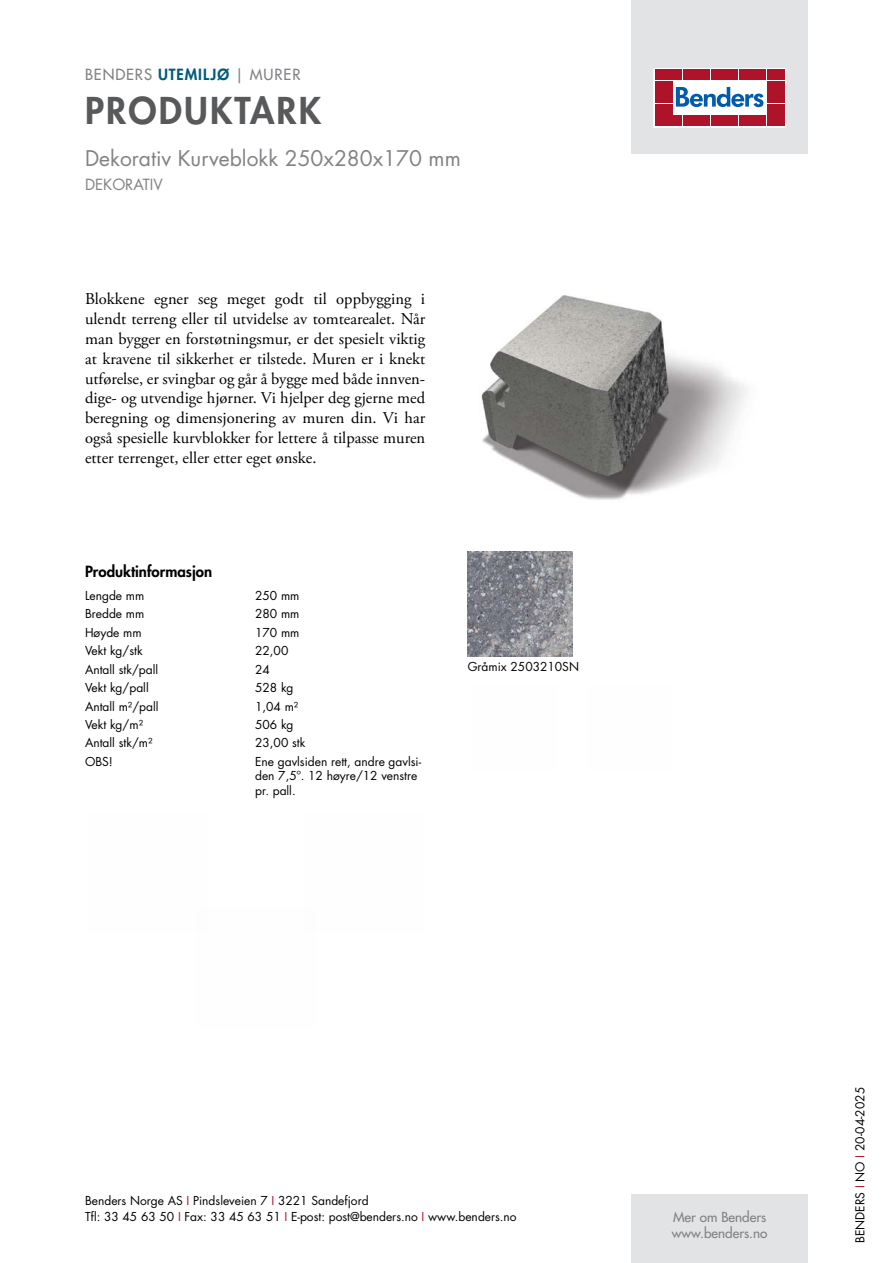
<style>
.page{position:relative;width:893px;height:1263px;background:#fff}
.page>*{position:absolute;margin:0;border:0;box-sizing:border-box;transform-origin:0 0}
.t1{font:800 36px "Futura Std";letter-spacing:.06em;color:#58595b}
.t2{font:21px "Futura Std";color:#808285}
.t3{font:16.5px/19.8px "Adobe Garamond Pro";color:#000;text-align:justify}
.t4{font:500 15px "Futura Std";letter-spacing:.06em;color:#808285}
.t5{font:800 15px "Futura Std";color:#000}
.t6{font:15px "Futura Std";color:#808285}
.t7{font:500 13.5px/16.2px "Futura Std";color:#808285}
.t8{font:12px/14.4px "Futura Std";color:#000}
.s1{font-weight:800;color:#005a7c}
.s2{color:#ae132a}
</style>
<div class="page">
<div style="left:631px;top:0;width:177px;height:153px;background:#e2e3e4"></div>
<div style="left:631px;top:1195px;width:177px;height:68px;background:#e2e3e4"></div>
<svg style="left:656px;top:70px;width:128px;height:55px;fill:#fff"></svg>
<div style="left:654px;top:68px;width:132px;height:59px;border:1px solid #fff"></div>
<div style="left:655px;top:70px;width:8px;height:10px;background:#ae132a"></div>
<div style="left:664px;top:70px;width:8px;height:10px;background:#ae132a"></div>
<div style="left:655px;top:81px;width:8px;height:10px;background:#ae132a"></div>
<div style="left:664px;top:81px;width:8px;height:10px;background:#ae132a"></div>
<div style="left:655px;top:93px;width:8px;height:10px;background:#ae132a"></div>
<div style="left:664px;top:93px;width:8px;height:10px;background:#ae132a"></div>
<div style="left:655px;top:104px;width:8px;height:11px;background:#ae132a"></div>
<div style="left:664px;top:104px;width:8px;height:11px;background:#ae132a"></div>
<div style="left:655px;top:116px;width:8px;height:10px;background:#ae132a"></div>
<div style="left:664px;top:116px;width:8px;height:10px;background:#ae132a"></div>
<div style="left:674px;top:70px;width:8px;height:10px;background:#ae132a"></div>
<div style="left:683px;top:70px;width:8px;height:10px;background:#ae132a"></div>
<div style="left:692px;top:70px;width:8px;height:10px;background:#ae132a"></div>
<div style="left:702px;top:70px;width:8px;height:10px;background:#ae132a"></div>
<div style="left:711px;top:70px;width:8px;height:10px;background:#ae132a"></div>
<div style="left:720px;top:70px;width:8px;height:10px;background:#ae132a"></div>
<div style="left:730px;top:70px;width:8px;height:10px;background:#ae132a"></div>
<div style="left:739px;top:70px;width:8px;height:10px;background:#ae132a"></div>
<div style="left:748px;top:70px;width:8px;height:10px;background:#ae132a"></div>
<div style="left:758px;top:70px;width:8px;height:10px;background:#ae132a"></div>
<div style="left:674px;top:116px;width:8px;height:10px;background:#ae132a"></div>
<div style="left:683px;top:116px;width:8px;height:10px;background:#ae132a"></div>
<div style="left:692px;top:116px;width:8px;height:10px;background:#ae132a"></div>
<div style="left:702px;top:116px;width:8px;height:10px;background:#ae132a"></div>
<div style="left:711px;top:116px;width:8px;height:10px;background:#ae132a"></div>
<div style="left:720px;top:116px;width:8px;height:10px;background:#ae132a"></div>
<div style="left:730px;top:116px;width:8px;height:10px;background:#ae132a"></div>
<div style="left:739px;top:116px;width:8px;height:10px;background:#ae132a"></div>
<div style="left:748px;top:116px;width:8px;height:10px;background:#ae132a"></div>
<div style="left:758px;top:116px;width:8px;height:10px;background:#ae132a"></div>
<div style="left:767px;top:70px;width:8px;height:10px;background:#ae132a"></div>
<div style="left:776px;top:70px;width:8px;height:10px;background:#ae132a"></div>
<div style="left:767px;top:81px;width:8px;height:10px;background:#ae132a"></div>
<div style="left:776px;top:81px;width:8px;height:10px;background:#ae132a"></div>
<div style="left:767px;top:93px;width:8px;height:10px;background:#ae132a"></div>
<div style="left:776px;top:93px;width:8px;height:10px;background:#ae132a"></div>
<div style="left:767px;top:104px;width:8px;height:11px;background:#ae132a"></div>
<div style="left:776px;top:104px;width:8px;height:11px;background:#ae132a"></div>
<div style="left:767px;top:116px;width:8px;height:10px;background:#ae132a"></div>
<div style="left:776px;top:116px;width:8px;height:10px;background:#ae132a"></div>
<svg style="left:676px;top:87px;width:87px;height:20px"></svg>
<img style="left:481px;top:295px;width:266px;height:205px">
<img style="left:468px;top:552px;width:105px;height:105px">
<p class="t4" style="left:85px;top:65px;width:217px">BENDERS <span class="s1">UTEMILJØ</span> | MURER</p>
<h1 class="t1" style="left:85px;top:87px;width:238px">PRODUKTARK</h1>
<p class="t2" style="left:85px;top:144px;width:377px">Dekorativ Kurveblokk 250x280x170 mm</p>
<p class="t6" style="left:85px;top:175px;width:79px">DEKORATIV</p>
<p class="t3" style="left:85px;top:290px;width:342px">Blokkene egner seg meget godt til oppbygging i ulendt terreng eller til utvidelse av tomtearealet. Når man bygger en forstøtningsmur, er det spesielt viktig at kravene til sikkerhet er tilstede. Muren er i knekt utførelse, er svingbar og går å bygge med både innven&shy;dige- og utvendige hjørner. Vi hjelper deg gjerne med beregning og dimensjonering av muren din. Vi har også spesielle kurvblokker for lettere å tilpasse muren etter terrenget, eller etter eget ønske.</p>
<p class="t5" style="left:85px;top:562px;width:129px">Produktinformasjon</p>
<p class="t8" style="left:85px;top:589px;width:61px">Lengde mm</p>
<p class="t8" style="left:255px;top:589px;width:46px">250 mm</p>
<p class="t8" style="left:85px;top:607px;width:61px">Bredde mm</p>
<p class="t8" style="left:255px;top:607px;width:46px">280 mm</p>
<p class="t8" style="left:85px;top:625px;width:58px">Høyde mm</p>
<p class="t8" style="left:255px;top:625px;width:46px">170 mm</p>
<p class="t8" style="left:85px;top:644px;width:59px">Vekt kg/stk</p>
<p class="t8" style="left:255px;top:644px;width:35px">22,00</p>
<p class="t8" style="left:85px;top:662px;width:75px">Antall stk/pall</p>
<p class="t8" style="left:255px;top:662px;width:16px">24</p>
<p class="t8" style="left:85px;top:681px;width:65px">Vekt kg/pall</p>
<p class="t8" style="left:255px;top:681px;width:40px">528 kg</p>
<p class="t8" style="left:85px;top:699px;width:75px">Antall m²/pall</p>
<p class="t8" style="left:255px;top:699px;width:45px">1,04 m²</p>
<p class="t8" style="left:85px;top:717px;width:60px">Vekt kg/m²</p>
<p class="t8" style="left:255px;top:717px;width:40px">506 kg</p>
<p class="t8" style="left:85px;top:736px;width:69px">Antall stk/m²</p>
<p class="t8" style="left:255px;top:736px;width:52px">23,00 stk</p>
<p class="t8" style="left:85px;top:754px;width:29px">OBS!</p>
<p class="t8" style="left:255px;top:754px;width:168px">Ene gavlsiden rett, andre gavlsi&shy;den 7,5º. 12 høyre/12 venstre pr. pall.</p>
<p class="t8" style="left:468px;top:660px;width:113px">Gråmix 2503210SN</p>
<p class="t8" style="left:85px;top:1192px;width:433px;line-height:16.5px">Benders Norge AS <span class="s2">I</span> Pindsleveien 7 <span class="s2">I</span> 3221 Sandefjord<br>Tfl: 33 45 63 50 <span class="s2">I</span> Fax: 33 45 63 51 <span class="s2">I</span> E-post: post@benders.no <span class="s2">I</span> www.benders.no</p>
<p class="t7" style="left:672px;top:1209px;width:97px">Mer om Benders www.benders.no</p>
<p class="t8" style="left:853px;top:1243px;width:157px;rotate:-90deg">BENDERS <span class="s2">I</span> NO <span class="s2">I</span> 20-04-2025</p>
</div>
